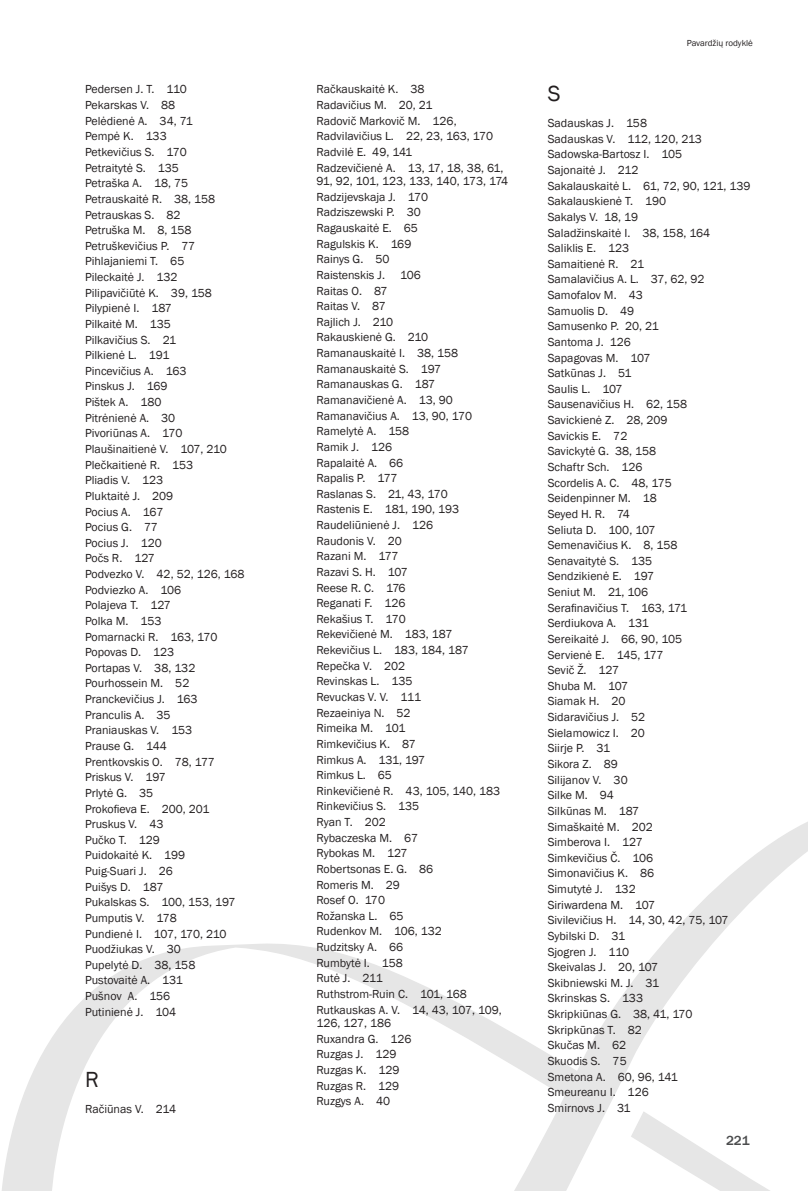
<style>
.page{position:relative;width:808px;height:1191px;background:#fff}
.page>*{position:absolute;margin:0;border:0;box-sizing:border-box;transform-origin:0 0}
.t1{font:22.5px "Franklin Gothic";color:#231f20}
.t2{font:500 13.5px "Franklin Gothic";color:#4b4c4d}
.t3{font:12px/15.6px "Franklin Gothic";color:#231f20}
.t4{font:9px "Franklin Gothic";color:#231f20}
</style>
<div class="page">
<svg style="left:2px;top:822px;width:806px;height:369px"></svg>
<p class="t3" style="left:85px;top:82px;width:161px">Pedersen J. T. 110<br>Pekarskas V. 88<br>Pelėdienė A. 34, 71<br>Pempė K. 133<br>Petkevičius S. 170<br>Petraitytė S. 135<br>Petraška A. 18, 75<br>Petrauskaitė R. 38, 158<br>Petrauskas S. 82<br>Petruška M. 8, 158<br>Petruškevičius P. 77<br>Pihlajaniemi T. 65<br>Pileckaitė J. 132<br>Pilipavičiūtė K. 39, 158<br>Pilypienė I. 187<br>Pilkaitė M. 135<br>Pilkavičius S. 21<br>Pilkienė L. 191<br>Pincevičius A. 163<br>Pinskus J. 169<br>Pištek A. 180<br>Pitrėnienė A. 30<br>Pivoriūnas A. 170<br>Plaušinaitienė V. 107, 210<br>Plečkaitienė R. 153<br>Pliadis V. 123<br>Pluktaitė J. 209<br>Pocius A. 167<br>Pocius G. 77<br>Pocius J. 120<br>Počs R. 127<br>Podvezko V. 42, 52, 126, 168<br>Podviezko A. 106<br>Polajeva T. 127<br>Polka M. 153<br>Pomarnacki R. 163, 170<br>Popovas D. 123<br>Portapas V. 38, 132<br>Pourhossein M. 52<br>Pranckevičius J. 163<br>Pranculis A. 35<br>Praniauskas V. 153<br>Prause G. 144<br>Prentkovskis O. 78, 177<br>Priskus V. 197<br>Prlytė G. 35<br>Prokofieva E. 200, 201<br>Pruskus V. 43<br>Pučko T. 129<br>Puidokaitė K. 199<br>Puig-Suari J. 26<br>Puišys D. 187<br>Pukalskas S. 100, 153, 197<br>Pumputis V. 178<br>Pundienė I. 107, 170, 210<br>Puodžiukas V. 30<br>Pupelytė D. 38, 158<br>Pustovaitė A. 131<br>Pušnov A. 156<br>Putinienė J. 104</p>
<h1 class="t1" style="left:85px;top:1065px;width:15px">R</h1>
<p class="t3" style="left:85px;top:1101px;width:93px">Račiūnas V. 214</p>
<p class="t3" style="left:316px;top:82px;width:189px">Račkauskaitė K. 38<br>Radavičius M. 20, 21<br>Radovič Markovič M. 126,<br>Radvilavičius L. 22, 23, 163, 170<br>Radvilė E. 49, 141<br>Radzevičienė A. 13, 17, 18, 38, 61,</p>
<p class="t3" style="left:316px;top:174px;width:193px">91, 92, 101, 123, 133, 140, 173, 174<br>Radzijevskaja J. 170<br>Radziszewski P. 30<br>Ragauskaitė E. 65<br>Ragulskis K. 169<br>Rainys G. 50<br>Raistenskis J.</p>
<p class="t3" style="left:400px;top:267px;width:22px">106</p>
<p class="t3" style="left:316px;top:283px;width:187px">Raitas O. 87<br>Raitas V. 87<br>Rajlich J. 210<br>Rakauskienė G. 210<br>Ramanauskaitė I. 38, 158<br>Ramanauskaitė S. 197<br>Ramanauskas G. 187<br>Ramanavičienė A. 13, 90<br>Ramanavičius A. 13, 90, 170<br>Ramelytė A. 158<br>Ramik J. 126<br>Rapalaitė A. 66<br>Rapalis P. 177<br>Raslanas S. 21, 43, 170<br>Rastenis E. 181, 190, 193<br>Raudeliūnienė J. 126<br>Raudonis V. 20<br>Razani M. 177<br>Razavi S. H. 107<br>Reese R. C. 176<br>Reganati F. 126<br>Rekašius T. 170<br>Rekevičienė M. 183, 187<br>Rekevičius L. 183, 184, 187<br>Repečka V. 202<br>Revinskas L. 135<br>Revuckas V. V. 111<br>Rezaeiniya N. 52<br>Rimeika M. 101<br>Rimkevičius K. 87<br>Rimkus A. 131, 197<br>Rimkus L. 65<br>Rinkevičienė R. 43, 105, 140, 183<br>Rinkevičius S. 135<br>Ryan T. 202<br>Rybaczeska M. 67<br>Rybokas M. 127<br>Robertsonas E. G. 86<br>Romeris M. 29<br>Rosef O. 170<br>Rožanska L. 65<br>Rudenkov M. 106, 132<br>Rudzitsky A. 66<br>Rumbytė I. 158<br>Rutė J. 211<br>Ruthstrom-Ruin C. 101, 168<br>Rutkauskas A. V. 14, 43, 107, 109,</p>
<p class="t3" style="left:316px;top:1015px;width:97px">126, 127, 186<br>Ruxandra G. 126<br>Ruzgas J. 129<br>Ruzgas K. 129<br>Ruzgas R. 129<br>Ruzgys A. 40</p>
<p class="t4" style="left:687px;top:37px;width:68px">Pavardžių rodyklė</p>
<h1 class="t1" style="left:548px;top:79px;width:14px">S</h1>
<p class="t3" style="left:548px;top:116px;width:204px">Sadauskas J. 158<br>Sadauskas V. 112, 120, 213<br>Sadowska-Bartosz I. 105<br>Sajonaitė J. 212<br>Sakalauskaitė L. 61, 72, 90, 121, 139<br>Sakalauskienė T. 190<br>Sakalys V. 18, 19<br>Saladžinskaitė I. 38, 158, 164<br>Saliklis E. 123<br>Samaitienė R. 21<br>Samalavičius A. L. 37, 62, 92<br>Samofalov M. 43<br>Samuolis D. 49<br>Samusenko P. 20, 21<br>Santoma J. 126<br>Sapagovas M. 107<br>Satkūnas J. 51<br>Saulis L. 107<br>Sausenavičius H. 62, 158<br>Savickienė Z. 28, 209<br>Savickis E. 72<br>Savickytė G. 38, 158<br>Schaftr Sch. 126<br>Scordelis A. C. 48, 175<br>Seidenpinner M. 18<br>Seyed H. R. 74<br>Seliuta D. 100, 107<br>Semenavičius K. 8, 158<br>Senavaitytė S. 135<br>Sendzikienė E. 197<br>Seniut M. 21, 106<br>Serafinavičius T. 163, 171<br>Serdiukova A. 131<br>Sereikaitė J. 66, 90, 105<br>Servienė E. 145, 177<br>Sevič Ž. 127<br>Shuba M. 107<br>Siamak H. 20<br>Sidaravičius J. 52<br>Sielamowicz I. 20<br>Siirje P. 31<br>Sikora Z. 89<br>Silijanov V. 30<br>Silke M. 94<br>Silkūnas M. 187<br>Simaškaitė M. 202<br>Simberova I. 127<br>Simkevičius Č. 106<br>Simonavičius K. 86<br>Simutytė J. 132<br>Siriwardena M. 107<br>Sivilevičius H. 14, 30, 42, 75, 107<br>Sybilski D. 31<br>Sjogren J. 110<br>Skeivalas J. 20, 107<br>Skibniewski M. J. 31<br>Skrinskas S. 133<br>Skripkiūnas G. 38, 41, 170<br>Skripkūnas T. 82<br>Skučas M. 62<br>Skuodis S. 75<br>Smetona A. 60, 96, 141<br>Smeureanu I. 126<br>Smirnovs J. 31</p>
<p class="t2" style="left:726px;top:1132px;width:25px">221</p>
</div>
